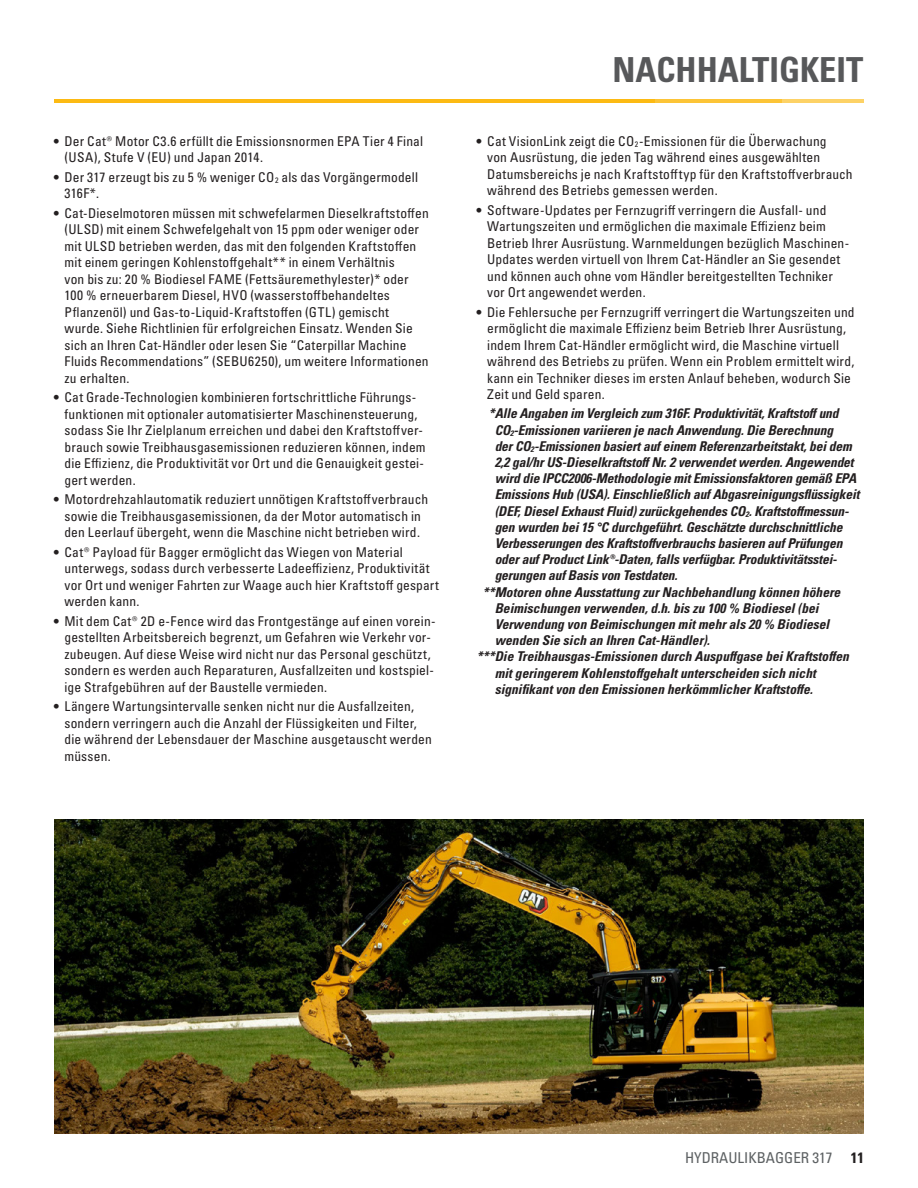
<style>
.page{position:relative;width:918px;height:1188px;background:#fff}
.page>*{position:absolute;margin:0;border:0;box-sizing:border-box;transform-origin:0 0}
.t1{font:34.5px "Univers LTCYR 67 Bold Cond";color:#57585a}
.t2{font:condensed 15px "Univers LTCYR 57";color:#5d6163}
.t3{font:condensed 13.5px/16.5px "Univers LTCYR 57";letter-spacing:.01em;color:#231f20}
.t4{font:13.5px "Univers LTCYR 67 Bold Cond Obl";letter-spacing:-.01em;color:#231f20}
.s1{font-family:"Univers LTCYR 67 Bold Cond";font-stretch:normal;color:#231f20}
</style>
<div class="page">
<img style="left:54px;top:819px;width:809px;height:315px">
<hr style="left:54px;top:99px;width:601px;height:4px;background:#fcba13">
<hr style="left:654px;top:99px;width:128px;height:4px;background:#fcc437">
<hr style="left:782px;top:99px;width:81px;height:4px;background:#fdd266">
<p class="t3" style="left:65px;top:132px;width:360px;text-indent:-11px">• Der Cat® Motor C3.6 erfüllt die Emissionsnormen EPA Tier 4 Final (USA), Stufe V (EU) und Japan 2014.</p>
<p class="t3" style="left:65px;top:168px;width:355px;text-indent:-11px">• Der 317 erzeugt bis zu 5 % weniger CO<sub>2</sub> als das Vorgängermodell<br>316F*.</p>
<p class="t3" style="left:65px;top:204px;width:366px;text-indent:-11px">• Cat-Dieselmotoren müssen mit schwefelarmen Dieselkraftstoffen (ULSD) mit einem Schwefelgehalt von 15 ppm oder weniger oder mit ULSD betrieben werden, das mit den folgenden Kraftstoffen mit einem geringen Kohlenstoffgehalt** in einem Verhältnis<br>von bis zu: 20 % Biodiesel FAME (Fettsäuremethylester)* oder 100 % erneuerbarem Diesel, HVO (wasserstoffbehandeltes Pflanzenöl) und Gas-to-Liquid-Kraftstoffen (GTL) gemischt wurde. Siehe Richtlinien für erfolgreichen Einsatz. Wenden Sie sich an Ihren Cat-Händler oder lesen Sie “Caterpillar Machine Fluids Recommendations” (SEBU6250), um weitere Informationen zu erhalten.</p>
<p class="t3" style="left:65px;top:389px;width:363px;text-indent:-11px">• Cat Grade-Technologien kombinieren fortschrittliche Führungs&shy;funktionen mit optionaler automatisierter Maschinensteuerung, sodass Sie Ihr Zielplanum erreichen und dabei den Kraftstoffver&shy;brauch sowie Treibhausgasemissionen reduzieren können, indem die Effizienz, die Produktivität vor Ort und die Genauigkeit gestei&shy;gert werden.</p>
<p class="t3" style="left:54px;top:491px;width:376px;text-align:center">• Motordrehzahlautomatik reduziert unnötigen Kraftstoffverbrauch sowie die Treibhausgasemissionen, da der Motor automatisch in den Leerlauf übergeht, wenn die Maschine nicht betrieben wird.</p>
<p class="t3" style="left:65px;top:543px;width:376px;text-indent:-11px">• Cat® Payload für Bagger ermöglicht das Wiegen von Material unterwegs, sodass durch verbesserte Ladeeffizienz, Produktivität vor Ort und weniger Fahrten zur Waage auch hier Kraftstoff gespart werden kann.</p>
<p class="t3" style="left:65px;top:612px;width:373px;text-indent:-11px">• Mit dem Cat® 2D e-Fence wird das Frontgestänge auf einen vorein&shy;gestellten Arbeitsbereich begrenzt, um Gefahren wie Verkehr vor&shy;zubeugen. Auf diese Weise wird nicht nur das Personal geschützt, sondern es werden auch Reparaturen, Ausfallzeiten und kostspiel&shy;ige Strafgebühren auf der Baustelle vermieden.</p>
<p class="t3" style="left:65px;top:698px;width:369px;text-indent:-11px">• Längere Wartungsintervalle senken nicht nur die Ausfallzeiten, sondern verringern auch die Anzahl der Flüssigkeiten und Filter, die während der Lebensdauer der Maschine ausgetauscht werden müssen.</p>
<h1 class="t1" style="left:612px;top:48px;width:253px">NACHHALTIGKEIT</h1>
<p class="t3" style="left:487px;top:132px;width:367px;text-indent:-10px">• Cat VisionLink zeigt die CO<sub>2</sub>-Emissionen für die Überwachung<br>von Ausrüstung, die jeden Tag während eines ausgewählten Datumsbereichs je nach Kraftstofftyp für den Kraftstoffverbrauch während des Betriebs gemessen werden.</p>
<p class="t3" style="left:487px;top:201px;width:364px;text-indent:-11px">• Software-Updates per Fernzugriff verringern die Ausfall- und Wartungszeiten und ermöglichen die maximale Effizienz beim Betrieb Ihrer Ausrüstung. Warnmeldungen bezüglich Maschinen-Updates werden virtuell von Ihrem Cat-Händler an Sie gesendet und können auch ohne vom Händler bereitgestellten Techniker vor Ort angewendet werden.</p>
<p class="t3" style="left:487px;top:303px;width:369px;text-indent:-11px">• Die Fehlersuche per Fernzugriff verringert die Wartungszeiten und ermöglicht die maximale Effizienz beim Betrieb Ihrer Ausrüstung, indem Ihrem Cat-Händler ermöglicht wird, die Maschine virtuell während des Betriebs zu prüfen. Wenn ein Problem ermittelt wird, kann ein Techniker dieses im ersten Anlauf beheben, wodurch Sie Zeit und Geld sparen.</p>
<p class="t4" style="left:489px;top:405px;width:351px">*Alle Angaben im Vergleich zum 316F. Produktivität, Kraftstoff und</p>
<p class="t4" style="left:495px;top:422px;width:340px">CO<sub>2</sub>-Emissionen variieren je nach Anwendung. Die Berechnung</p>
<p class="t4" style="left:495px;top:438px;width:359px">der CO<sub>2</sub>-Emissionen basiert auf einem Referenzarbeitstakt, bei dem</p>
<p class="t4" style="left:495px;top:454px;width:360px">2,2 gal/hr US-Dieselkraftstoff Nr. 2 verwendet werden. Angewendet</p>
<p class="t4" style="left:495px;top:470px;width:363px">wird die IPCC2006-Methodologie mit Emissionsfaktoren gemäß EPA</p>
<p class="t4" style="left:495px;top:486px;width:366px">Emissions Hub (USA). Einschließlich auf Abgasreinigungsflüssigkeit</p>
<p class="t4" style="left:495px;top:503px;width:356px">(DEF, Diesel Exhaust Fluid) zurückgehendes CO<sub>2</sub>. Kraftstoffmessun-</p>
<p class="t4" style="left:495px;top:519px;width:350px">gen wurden bei 15 °C durchgeführt. Geschätzte durchschnittliche</p>
<p class="t4" style="left:495px;top:535px;width:349px">Verbesserungen des Kraftstoffverbrauchs basieren auf Prüfungen</p>
<p class="t4" style="left:495px;top:551px;width:344px">oder auf Product Link®-Daten, falls verfügbar. Produktivitätsstei-</p>
<p class="t4" style="left:495px;top:567px;width:184px">gerungen auf Basis von Testdaten.</p>
<p class="t4" style="left:483px;top:584px;width:359px">**Motoren ohne Ausstattung zur Nachbehandlung können höhere</p>
<p class="t4" style="left:495px;top:600px;width:325px">Beimischungen verwenden, d.h. bis zu 100 % Biodiesel (bei</p>
<p class="t4" style="left:495px;top:616px;width:336px">Verwendung von Beimischungen mit mehr als 20 % Biodiesel</p>
<p class="t4" style="left:495px;top:632px;width:217px">wenden Sie sich an Ihren Cat-Händler).</p>
<p class="t4" style="left:477px;top:648px;width:374px">***Die Treibhausgas-Emissionen durch Auspuffgase bei Kraftstoffen</p>
<p class="t4" style="left:495px;top:665px;width:323px">mit geringerem Kohlenstoffgehalt unterscheiden sich nicht</p>
<p class="t4" style="left:495px;top:681px;width:320px">signifikant von den Emissionen herkömmlicher Kraftstoffe.</p>
<p class="t2" style="left:685px;top:1148px;width:180px">HYDRAULIKBAGGER 317 <span class="s1">11</span></p>
</div>
